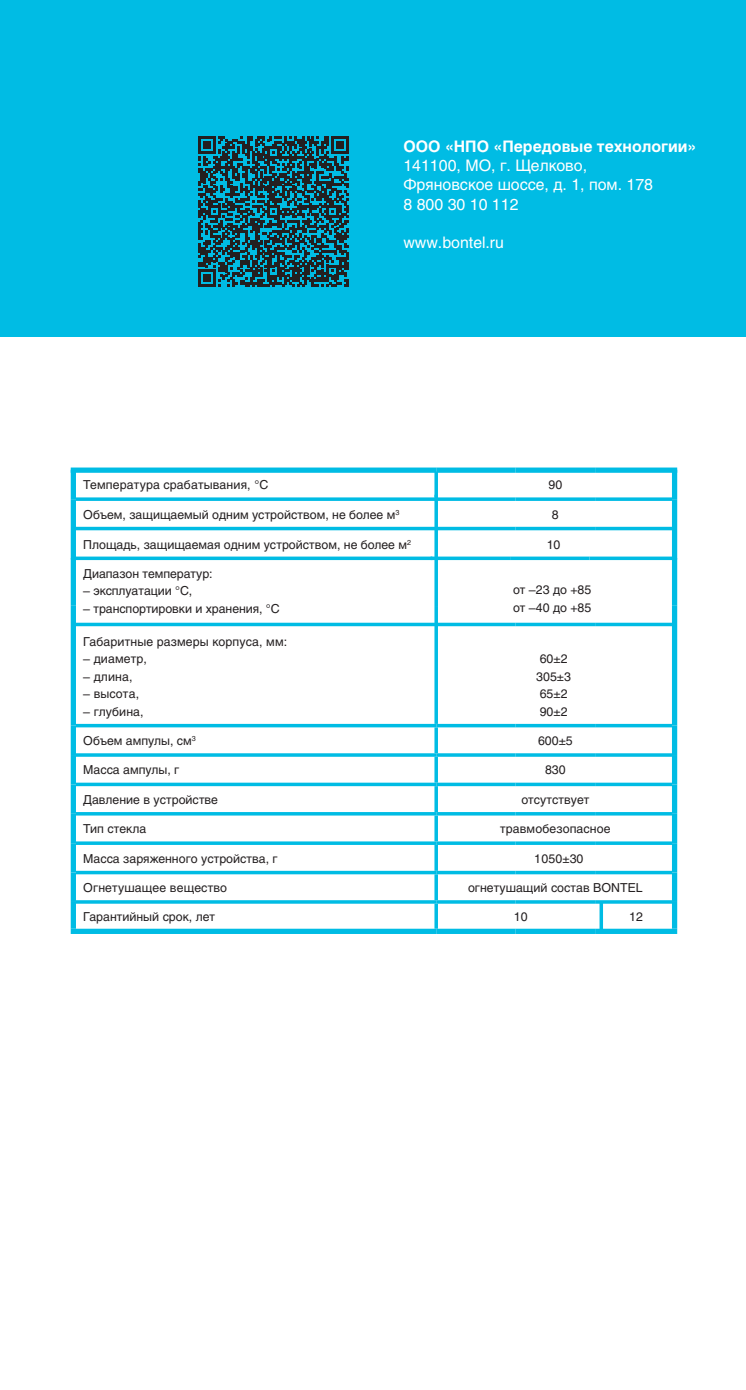
<style>
.page{position:relative;width:746px;height:1390px;background:#fff}
.page>*{position:absolute;margin:0;border:0;box-sizing:border-box;transform-origin:0 0}
.t1{font:15.75px/19.2px "Helios C";color:#fff}
.t2{font:700 15.75px "Helios C";color:#fff}
.t3{font:12.25px/17.5px "Helios C";color:#231f20}
</style>
<div class="page">
<div style="left:0;top:0;width:745px;height:336px;background:#00bce4"></div>
<svg style="left:76px;top:526px;width:595px;height:402px"></svg>
<svg style="left:434px;top:473px;width:4px;height:22px"></svg>
<svg style="left:76px;top:497px;width:358px;height:4px"></svg>
<svg style="left:438px;top:497px;width:77px;height:4px"></svg>
<svg style="left:434px;top:495px;width:4px;height:61px"></svg>
<svg style="left:515px;top:497px;width:79px;height:4px"></svg>
<svg style="left:594px;top:497px;width:77px;height:4px"></svg>
<hr style="left:76px;top:527px;width:360px;height:3px;background:#00bce4">
<hr style="left:436px;top:527px;width:79px;height:3px;background:#00bce4">
<svg style="left:434px;top:560px;width:4px;height:47px"></svg>
<hr style="left:515px;top:527px;width:79px;height:3px;background:#00bce4">
<hr style="left:594px;top:527px;width:77px;height:3px;background:#00bce4">
<svg style="left:76px;top:622px;width:358px;height:4px"></svg>
<svg style="left:438px;top:622px;width:77px;height:4px"></svg>
<svg style="left:434px;top:607px;width:4px;height:117px"></svg>
<svg style="left:515px;top:622px;width:79px;height:4px"></svg>
<svg style="left:594px;top:622px;width:77px;height:4px"></svg>
<hr style="left:76px;top:724px;width:360px;height:3px;background:#00bce4">
<hr style="left:436px;top:724px;width:79px;height:3px;background:#00bce4">
<svg style="left:434px;top:727px;width:4px;height:26px"></svg>
<hr style="left:515px;top:724px;width:79px;height:3px;background:#00bce4">
<hr style="left:594px;top:724px;width:77px;height:3px;background:#00bce4">
<hr style="left:76px;top:753px;width:360px;height:3px;background:#00bce4">
<hr style="left:436px;top:753px;width:79px;height:3px;background:#00bce4">
<svg style="left:434px;top:756px;width:4px;height:26px"></svg>
<hr style="left:515px;top:753px;width:79px;height:3px;background:#00bce4">
<hr style="left:594px;top:753px;width:77px;height:3px;background:#00bce4">
<svg style="left:76px;top:782px;width:360px;height:4px"></svg>
<svg style="left:436px;top:782px;width:79px;height:4px"></svg>
<svg style="left:434px;top:786px;width:4px;height:26px"></svg>
<svg style="left:515px;top:782px;width:79px;height:4px"></svg>
<svg style="left:594px;top:782px;width:77px;height:4px"></svg>
<hr style="left:76px;top:812px;width:360px;height:3px;background:#00bce4">
<hr style="left:436px;top:812px;width:79px;height:3px;background:#00bce4">
<svg style="left:434px;top:815px;width:4px;height:26px"></svg>
<hr style="left:515px;top:812px;width:79px;height:3px;background:#00bce4">
<hr style="left:594px;top:812px;width:77px;height:3px;background:#00bce4">
<svg style="left:76px;top:841px;width:360px;height:4px"></svg>
<svg style="left:436px;top:841px;width:79px;height:4px"></svg>
<svg style="left:434px;top:845px;width:4px;height:25px"></svg>
<svg style="left:515px;top:841px;width:79px;height:4px"></svg>
<svg style="left:594px;top:841px;width:77px;height:4px"></svg>
<svg style="left:76px;top:870px;width:360px;height:4px"></svg>
<svg style="left:436px;top:870px;width:79px;height:4px"></svg>
<svg style="left:434px;top:874px;width:4px;height:26px"></svg>
<svg style="left:515px;top:870px;width:79px;height:4px"></svg>
<svg style="left:594px;top:870px;width:77px;height:4px"></svg>
<hr style="left:76px;top:900px;width:360px;height:3px;background:#00bce4">
<hr style="left:436px;top:900px;width:79px;height:3px;background:#00bce4">
<svg style="left:434px;top:903px;width:4px;height:25px"></svg>
<hr style="left:515px;top:900px;width:79px;height:3px;background:#00bce4">
<hr style="left:594px;top:900px;width:77px;height:3px;background:#00bce4">
<div style="left:71px;top:467px;width:365px;height:6px;background:#00bce4"></div>
<div style="left:436px;top:467px;width:79px;height:6px;background:#00bce4"></div>
<div style="left:515px;top:467px;width:79px;height:6px;background:#00bce4"></div>
<div style="left:594px;top:467px;width:82px;height:6px;background:#00bce4"></div>
<div style="left:71px;top:470px;width:5px;height:29px;background:#00bce4"></div>
<div style="left:671px;top:470px;width:5px;height:29px;background:#00bce4"></div>
<div style="left:71px;top:499px;width:5px;height:60px;background:#00bce4"></div>
<div style="left:671px;top:499px;width:5px;height:60px;background:#00bce4"></div>
<div style="left:71px;top:558px;width:5px;height:47px;background:#00bce4"></div>
<div style="left:671px;top:558px;width:5px;height:47px;background:#00bce4"></div>
<div style="left:71px;top:605px;width:5px;height:120px;background:#00bce4"></div>
<div style="left:671px;top:605px;width:5px;height:120px;background:#00bce4"></div>
<div style="left:71px;top:725px;width:5px;height:30px;background:#00bce4"></div>
<div style="left:671px;top:725px;width:5px;height:30px;background:#00bce4"></div>
<div style="left:71px;top:755px;width:5px;height:29px;background:#00bce4"></div>
<div style="left:671px;top:755px;width:5px;height:29px;background:#00bce4"></div>
<div style="left:71px;top:784px;width:5px;height:29px;background:#00bce4"></div>
<div style="left:671px;top:784px;width:5px;height:29px;background:#00bce4"></div>
<div style="left:71px;top:813px;width:5px;height:30px;background:#00bce4"></div>
<div style="left:671px;top:813px;width:5px;height:30px;background:#00bce4"></div>
<div style="left:71px;top:843px;width:5px;height:29px;background:#00bce4"></div>
<div style="left:671px;top:843px;width:5px;height:29px;background:#00bce4"></div>
<div style="left:71px;top:872px;width:5px;height:30px;background:#00bce4"></div>
<div style="left:671px;top:872px;width:5px;height:30px;background:#00bce4"></div>
<div style="left:71px;top:902px;width:5px;height:26px;background:#00bce4"></div>
<div style="left:671px;top:902px;width:5px;height:26px;background:#00bce4"></div>
<div style="left:71px;top:928px;width:365px;height:6px;background:#00bce4"></div>
<div style="left:436px;top:928px;width:79px;height:6px;background:#00bce4"></div>
<div style="left:515px;top:928px;width:79px;height:6px;background:#00bce4"></div>
<div style="left:594px;top:928px;width:82px;height:6px;background:#00bce4"></div>
<svg style="left:198px;top:136px;width:150px;height:151px"></svg>
<svg style="left:76px;top:556px;width:354px;height:4px"></svg>
<svg style="left:430px;top:556px;width:80px;height:4px"></svg>
<svg style="left:510px;top:556px;width:79px;height:4px"></svg>
<svg style="left:589px;top:556px;width:83px;height:4px"></svg>
<hr style="left:599px;top:902px;width:3px;height:27px;background:#00bce4">
<p class="t2" style="left:403px;top:137px;width:294px">ООО «НПО «Передовые технологии»</p>
<p class="t1" style="left:403px;top:156px;width:251px">141100, МО, г. Щелково,<br>Фряновское шоссе, д. 1, пом. 178<br>8 800 30 10 112</p>
<p class="t1" style="left:403px;top:233px;width:102px">www.bontel.ru</p>
<p class="t3" style="left:83px;top:476px;width:186px">Температура срабатывания, °С</p>
<p class="t3" style="left:548px;top:476px;width:15px">90</p>
<p class="t3" style="left:83px;top:505px;width:317px">Объем, защищаемый одним устройством, не более м<sup>3</sup></p>
<p class="t3" style="left:551px;top:505px;width:8px">8</p>
<p class="t3" style="left:83px;top:535px;width:329px">Площадь, защищаемая одним устройством, не более м<sup>2</sup></p>
<p class="t3" style="left:546px;top:535px;width:15px">10</p>
<p class="t3" style="left:83px;top:564px;width:131px">Диапазон температур:</p>
<p class="t3" style="left:83px;top:582px;width:111px">– эксплуатации °С,</p>
<p class="t3" style="left:83px;top:599px;width:198px">– транспортировки и хранения, °С</p>
<p class="t3" style="left:83px;top:632px;width:205px">Габаритные размеры корпуса, мм:</p>
<p class="t3" style="left:83px;top:650px;width:65px">– диаметр,</p>
<p class="t3" style="left:83px;top:667px;width:51px">– длина,</p>
<p class="t3" style="left:83px;top:685px;width:57px">– высота,</p>
<p class="t3" style="left:83px;top:702px;width:62px">– глубина,</p>
<p class="t3" style="left:512px;top:581px;width:80px">от –23 до +85</p>
<p class="t3" style="left:512px;top:599px;width:80px">от –40 до +85</p>
<p class="t3" style="left:536px;top:650px;width:36px">60±2<br>305±3<br>65±2<br>90±2</p>
<p class="t3" style="left:83px;top:732px;width:114px">Объем ампулы, см<sup>3</sup></p>
<p class="t3" style="left:537px;top:732px;width:36px">600±5</p>
<p class="t3" style="left:83px;top:761px;width:97px">Масса ампулы, г</p>
<p class="t3" style="left:544px;top:761px;width:22px">830</p>
<p class="t3" style="left:83px;top:790px;width:136px">Давление в устройстве</p>
<p class="t3" style="left:521px;top:790px;width:69px">отсутствует</p>
<p class="t3" style="left:83px;top:820px;width:65px">Тип стекла</p>
<p class="t3" style="left:500px;top:820px;width:112px">травмобезопасное</p>
<p class="t3" style="left:83px;top:849px;width:196px">Масса заряженного устройства, г</p>
<p class="t3" style="left:534px;top:849px;width:51px">1050±30</p>
<p class="t3" style="left:83px;top:878px;width:145px">Огнетушащее вещество</p>
<p class="t3" style="left:468px;top:878px;width:176px">огнетушащий состав BONTEL</p>
<p class="t3" style="left:83px;top:908px;width:133px">Гарантийный срок, лет</p>
<p class="t3" style="left:513px;top:908px;width:15px">10</p>
<p class="t3" style="left:629px;top:908px;width:15px">12</p>
</div>
